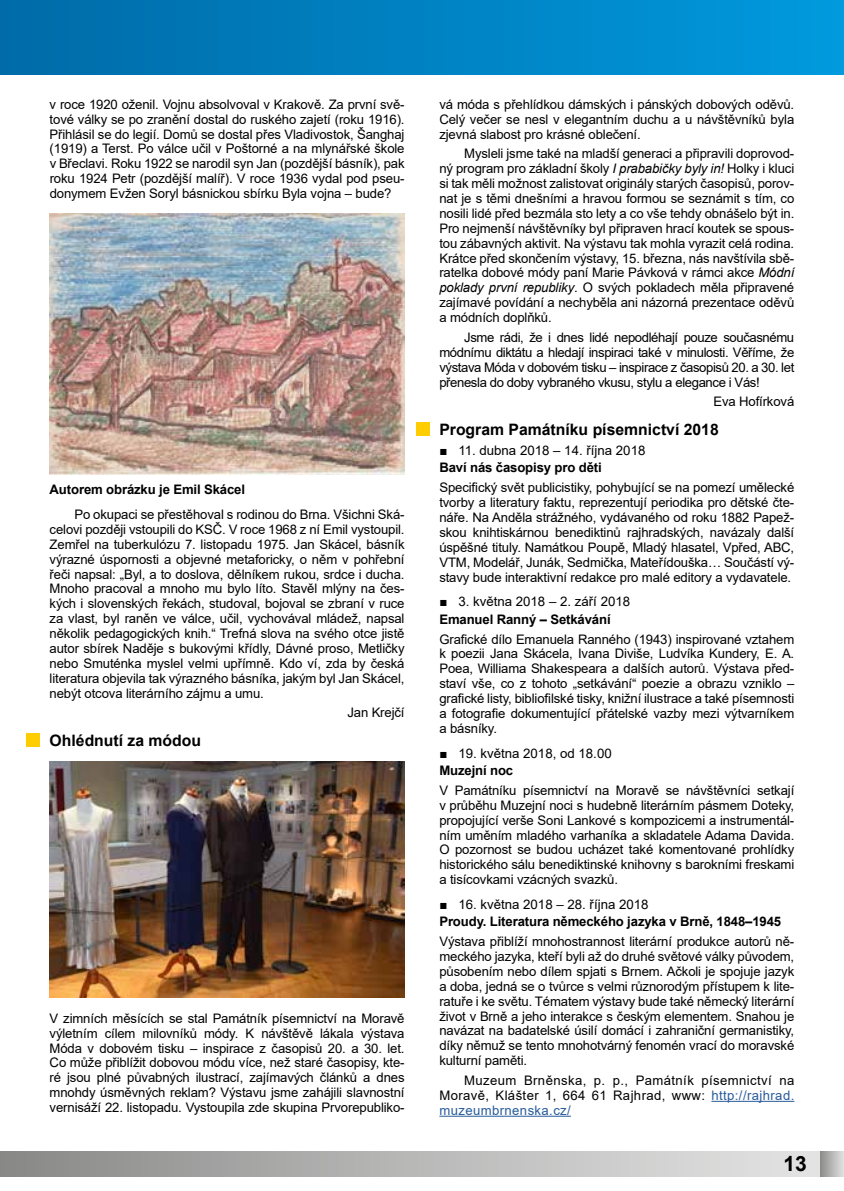
<style>
.page{position:relative;width:844px;height:1191px;background:#fff}
.page>*{position:absolute;margin:0;border:0;box-sizing:border-box;transform-origin:0 0}
.t1{font:700 21px "Arial";color:#000}
.t2{font:700 15.75px "Arial";color:#000}
.t3{font:13.12px/14.9px "Arial";letter-spacing:-.01em;color:#000;text-align:justify}
.t4{font:700 13.12px "Arial";letter-spacing:-.01em;color:#000}
.s1{font-weight:400;font-size:28px;color:#fff}
.s2{font-style:italic}
.s3{color:#275b9b}
</style>
<div class="page">
<div style="left:819px;top:1151px;width:24px;height:25px;background:linear-gradient(to right,#888,#dadada)"></div>
<div style="left:0;top:1151px;width:819px;height:25px;background:linear-gradient(to right,#898988,#e5e5e5)"></div>
<svg style="left:0;top:1151px;width:1px;height:25px"></svg>
<hr style="left:711px;top:1100px;width:83px;height:1px;background:#275b9b">
<hr style="left:439px;top:1115px;width:131px;height:1px;background:#275b9b">
<img style="left:50px;top:213px;width:354px;height:261px">
<img style="left:50px;top:761px;width:354px;height:237px">
<div style="left:0;top:0;width:843px;height:74px;background:linear-gradient(to right,#006ba8,#009add)"></div>
<p class="t3" style="left:50px;top:97px;width:356px">v roce 1920 oženil. Vojnu absolvoval v Krakově. Za první svě&shy;tové války se po zranění dostal do ruského zajetí (roku 1916).<br>Přihlásil se do legií. Domů se dostal přes Vladivostok, Šanghaj (1919) a Terst. Po válce učil v Poštorné a na mlynářské škole v Břeclavi. Roku 1922 se narodil syn Jan (pozdější básník), pak roku 1924 Petr (pozdější malíř). V roce 1936 vydal pod pseu&shy;donymem Evžen Soryl básnickou sbírku Byla vojna – bude?</p>
<p class="t4" style="left:50px;top:480px;width:197px">Autorem obrázku je Emil Skácel</p>
<p class="t3" style="left:50px;top:507px;width:356px;text-indent:25px">Po okupaci se přestěhoval s rodinou do Brna. Všichni Ská&shy;celovi později vstoupili do KSČ. V roce 1968 z ní Emil vystoupil.<br>Zemřel na tuberkulózu 7. listopadu 1975. Jan Skácel, básník výrazné úspornosti a objevné metaforicky, o něm v pohřební řeči napsal: „Byl, a to doslova, dělníkem rukou, srdce i ducha.<br>Mnoho pracoval a mnoho mu bylo líto. Stavěl mlýny na čes&shy;kých i slovenských řekách, studoval, bojoval se zbraní v ruce za vlast, byl raněn ve válce, učil, vychovával mládež, napsal několik pedagogických knih.“ Trefná slova na svého otce jistě autor sbírek Naděje s bukovými křídly, Dávné proso, Metličky nebo Smuténka myslel velmi upřímně. Kdo ví, zda by česká literatura objevila tak výrazného básníka, jakým byl Jan Skácel, nebýt otcova literárního zájmu a umu.</p>
<p class="t3" style="left:347px;top:705px;width:59px">Jan Krejčí</p>
<p class="t2" style="left:25px;top:729px;width:178px"><span class="s1">■</span> Ohlédnutí za módou</p>
<p class="t3" style="left:50px;top:1010px;width:356px">V zimních měsících se stal Památník písemnictví na Moravě výletním cílem milovníků módy. K návštěvě lákala výstava Móda v dobovém tisku – inspirace z časopisů 20. a 30. let.<br>Co může přiblížit dobovou módu více, než staré časopisy, kte&shy;ré jsou plné půvabných ilustrací, zajímavých článků a dnes mnohdy úsměvných reklam? Výstavu jsme zahájili slavnostní vernisáží 22. listopadu. Vystoupila zde skupina Prvorepubliko-</p>
<p class="t3" style="left:439px;top:97px;width:356px">vá móda s přehlídkou dámských i pánských dobových oděvů.<br>Celý večer se nesl v elegantním duchu a u návštěvníků byla zjevná slabost pro krásné oblečení.</p>
<p class="t3" style="left:439px;top:146px;width:356px;text-indent:25px">Mysleli jsme také na mladší generaci a připravili doprovod&shy;ný program pro základní školy <span class="s2">I prababičky byly in!</span> Holky i kluci si tak měli možnost zalistovat originály starých časopisů, porov&shy;nat je s těmi dnešními a hravou formou se seznámit s tím, co nosili lidé před bezmála sto lety a co vše tehdy obnášelo být in.<br>Pro nejmenší návštěvníky byl připraven hrací koutek se spous&shy;tou zábavných aktivit. Na výstavu tak mohla vyrazit celá rodina.<br>Krátce před skončením výstavy, 15. března, nás navštívila sbě&shy;ratelka dobové módy paní Marie Pávková v rámci akce <span class="s2">Módní poklady první republiky</span>. O svých pokladech měla připravené zajímavé povídání a nechyběla ani názorná prezentace oděvů a módních doplňků.</p>
<p class="t3" style="left:439px;top:330px;width:356px;text-indent:25px">Jsme rádi, že i dnes lidé nepodléhají pouze současnému módnímu diktátu a hledají inspiraci také v minulosti. Věříme, že výstava Móda v dobovém tisku – inspirace z časopisů 20. a 30. let přenesla do doby vybraného vkusu, stylu a elegance i Vás!</p>
<p class="t3" style="left:713px;top:394px;width:82px">Eva Hofírková</p>
<p class="t2" style="left:414px;top:418px;width:306px"><span class="s1">■</span> Program Památníku písemnictví 2018</p>
<p class="t3" style="left:439px;top:443px;width:207px">■ 11. dubna 2018 – 14. října 2018</p>
<p class="t4" style="left:439px;top:458px;width:164px">Baví nás časopisy pro děti</p>
<p class="t3" style="left:439px;top:480px;width:356px">Specifický svět publicistiky, pohybující se na pomezí umělecké tvorby a literatury faktu, reprezentují periodika pro dětské čte&shy;náře. Na Anděla strážného, vydávaného od roku 1882 Papež&shy;skou knihtiskárnou benediktinů rajhradských, navázaly další úspěšné tituly. Namátkou Poupě, Mladý hlasatel, Vpřed, ABC, VTM, Modelář, Junák, Sedmička, Mateřídouška… Součástí vý&shy;stavy bude interaktivní redakce pro malé editory a vydavatele.</p>
<p class="t3" style="left:439px;top:594px;width:192px">■ 3. května 2018 – 2. září 2018</p>
<p class="t4" style="left:439px;top:610px;width:173px">Emanuel Ranný – Setkávání</p>
<p class="t3" style="left:439px;top:631px;width:356px">Grafické dílo Emanuela Ranného (1943) inspirované vztahem k poezii Jana Skácela, Ivana Diviše, Ludvíka Kundery, E. A.<br>Poea, Williama Shakespeara a dalších autorů. Výstava před&shy;staví vše, co z tohoto „setkávání“ poezie a obrazu vzniklo – grafické listy, bibliofilské tisky, knižní ilustrace a také písemnosti a fotografie dokumentující přátelské vazby mezi výtvarníkem a básníky.</p>
<p class="t3" style="left:439px;top:745px;width:174px">■ 19. května 2018, od 18.00</p>
<p class="t4" style="left:439px;top:761px;width:75px">Muzejní noc</p>
<p class="t3" style="left:439px;top:782px;width:356px">V Památníku písemnictví na Moravě se návštěvníci setkají v průběhu Muzejní noci s hudebně literárním pásmem Doteky, propojující verše Soni Lankové s kompozicemi a instrumentál&shy;ním uměním mladého varhaníka a skladatele Adama Davida.<br>O pozornost se budou ucházet také komentované prohlídky historického sálu benediktinské knihovny s barokními freskami a tisícovkami vzácných svazků.</p>
<p class="t3" style="left:439px;top:897px;width:211px">■ 16. května 2018 – 28. října 2018</p>
<p class="t4" style="left:439px;top:912px;width:343px">Proudy. Literatura německého jazyka v Brně, 1848–1945</p>
<p class="t3" style="left:439px;top:934px;width:356px">Výstava přiblíží mnohostrannost literární produkce autorů ně&shy;meckého jazyka, kteří byli až do druhé světové války původem, působením nebo dílem spjati s Brnem. Ačkoli je spojuje jazyk a doba, jedná se o tvůrce s velmi různorodým přístupem k lite&shy;ratuře i ke světu. Tématem výstavy bude také německý literární život v Brně a jeho interakce s českým elementem. Snahou je navázat na badatelské úsilí domácí i zahraniční germanistiky, díky němuž se tento mnohotvárný fenomén vrací do moravské kulturní paměti.</p>
<p class="t3" style="left:439px;top:1072px;width:356px;text-indent:25px">Muzeum Brněnska, p. p., Památník písemnictví na Moravě, Klášter 1, 664 61 Rajhrad, www: <span class="s3">http://rajhrad. muzeumbrnenska.cz/</span></p>
<h1 class="t1" style="left:783px;top:1148px;width:25px">13</h1>
</div>
